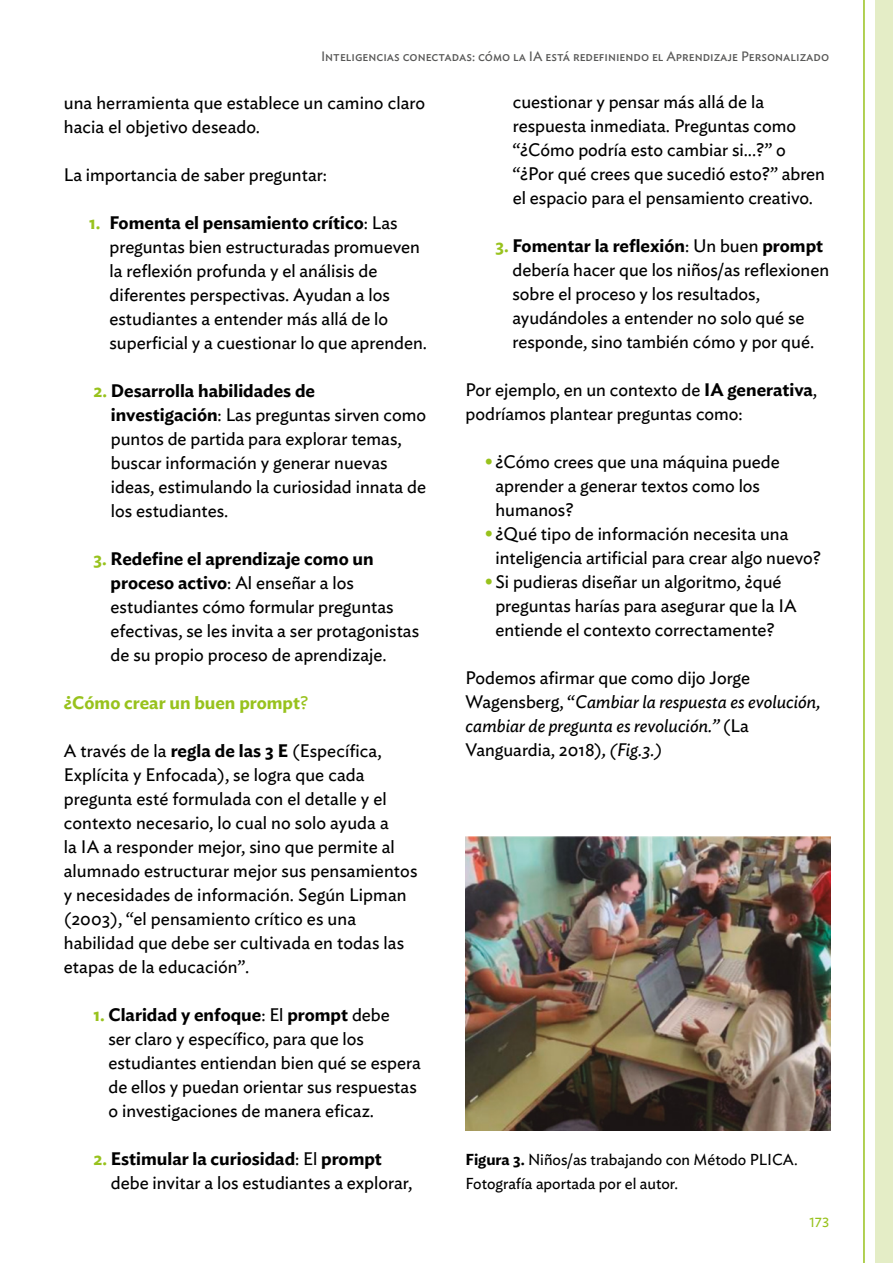
<style>
.page{position:relative;width:893px;height:1263px;background:#fff}
.page>*{position:absolute;margin:0;border:0;box-sizing:border-box;transform-origin:0 0}
.t1{font:18px/24px "Ideal Sans";color:#000}
.t2{font:italic 18px/24px "Ideal Sans";color:#000}
.t3{font:600 18px "Ideal Sans";color:#98c21d}
.t4{font:15.75px/24px "Ideal Sans";color:#000}
.t5{font:13.5px "Ideal Sans";color:#575756}
.t6{font:13.5px "Ideal Sans";color:#98c21d}
.s1{font-weight:600;color:#98c21d}
.s2{font-weight:600}
.s3{font-weight:400}
.s4{font-style:normal}
</style>
<div class="page">
<div style="left:876px;top:0;width:17px;height:1263px;background:#e4edc6"></div>
<hr style="left:863px;top:0;width:2px;height:1263px;background:#98c21d">
<img style="left:466px;top:837px;width:364px;height:293px">
<p class="t5" style="left:321px;top:46px;width:510px">Inteligencias conectadas: cómo la IA está redefiniendo el Aprendizaje Personalizado</p>
<p class="t1" style="left:64px;top:89px;width:363px">una herramienta que establece un camino claro hacia el objetivo deseado.</p>
<p class="t1" style="left:64px;top:161px;width:265px">La importancia de saber preguntar:</p>
<p class="t1" style="left:110px;top:209px;width:319px;text-indent:-20px"><span class="s1">1.</span> <span class="s2">Fomenta el pensamiento crítico</span>: Las preguntas bien estructuradas promueven la reflexión profunda y el análisis de diferentes perspectivas. Ayudan a los estudiantes a entender más allá de lo superficial y a cuestionar lo que aprenden.</p>
<p class="t1" style="left:111px;top:377px;width:317px;text-indent:-17px"><span class="s1">2.</span> <span class="s2">Desarrolla habilidades de investigación</span>: Las preguntas sirven como puntos de partida para explorar temas, buscar información y generar nuevas ideas, estimulando la curiosidad innata de los estudiantes.</p>
<p class="t1" style="left:111px;top:545px;width:310px;text-indent:-17px"><span class="s1">3.</span> <span class="s2">Redefine el aprendizaje como un proceso activo</span>: Al enseñar a los estudiantes cómo formular preguntas efectivas, se les invita a ser protagonistas de su propio proceso de aprendizaje.</p>
<p class="t3" style="left:64px;top:688px;width:246px">¿Cómo crear un buen prompt<span class="s3">?</span></p>
<p class="t1" style="left:64px;top:737px;width:355px">A través de la <span class="s2">regla de las 3 E</span> (Específica, Explícita y Enfocada), se logra que cada pregunta esté formulada con el detalle y el contexto necesario, lo cual no solo ayuda a<br>la IA a responder mejor, sino que permite al alumnado estructurar mejor sus pensamientos y necesidades de información. Según Lipman (2003), “el pensamiento crítico es una habilidad que debe ser cultivada en todas las etapas de la educación”.</p>
<p class="t1" style="left:109px;top:1001px;width:314px;text-indent:-15px"><span class="s1">1.</span> <span class="s2">Claridad y enfoque</span>: El <span class="s2">prompt</span> debe<br>ser claro y específico, para que los estudiantes entiendan bien qué se espera de ellos y puedan orientar sus respuestas o investigaciones de manera eficaz.</p>
<p class="t1" style="left:111px;top:1145px;width:303px;text-indent:-17px"><span class="s1">2.</span> <span class="s2">Estimular la curiosidad</span>: El <span class="s2">prompt </span>debe invitar a los estudiantes a explorar,</p>
<p class="t1" style="left:513px;top:89px;width:314px">cuestionar y pensar más allá de la respuesta inmediata. Preguntas como “¿Cómo podría esto cambiar si...?” o “¿Por qué crees que sucedió esto?” abren el espacio para el pensamiento creativo.</p>
<p class="t1" style="left:512px;top:233px;width:318px;text-indent:-17px"><span class="s1">3.</span> <span class="s2">Fomentar la reflexión</span>: Un buen <span class="s2">prompt </span>debería hacer que los niños/as reflexionen sobre el proceso y los resultados, ayudándoles a entender no solo qué se responde, sino también cómo y por qué.</p>
<p class="t1" style="left:466px;top:377px;width:353px">Por ejemplo, en un contexto de <span class="s2">IA generativa</span>, podríamos plantear preguntas como:</p>
<p class="t1" style="left:495px;top:449px;width:286px;text-indent:-11px"><span class="s1">•</span> ¿Cómo crees que una máquina puede aprender a generar textos como los humanos?</p>
<p class="t1" style="left:495px;top:521px;width:327px;text-indent:-11px"><span class="s1">•</span> ¿Qué tipo de información necesita una inteligencia artificial para crear algo nuevo?</p>
<p class="t1" style="left:495px;top:569px;width:303px;text-indent:-11px"><span class="s1">•</span> Si pudieras diseñar un algoritmo, ¿qué preguntas harías para asegurar que la IA entiende el contexto correctamente?</p>
<p class="t2" style="left:466px;top:665px;width:356px"><span class="s4">Podemos afirmar que como dijo Jorge Wagensberg, “</span>Cambiar la respuesta es evolución, cambiar de pregunta es revolución.” <span class="s4">(La Vanguardia, 2018)</span>, (Fig.3.)</p>
<p class="t4" style="left:466px;top:1146px;width:334px"><span class="s2">Figura 3.</span> Niños/as trabajando con Método PLICA.<br>Fotografía aportada por el autor.</p>
<p class="t6" style="left:809px;top:1212px;width:21px">173</p>
</div>
